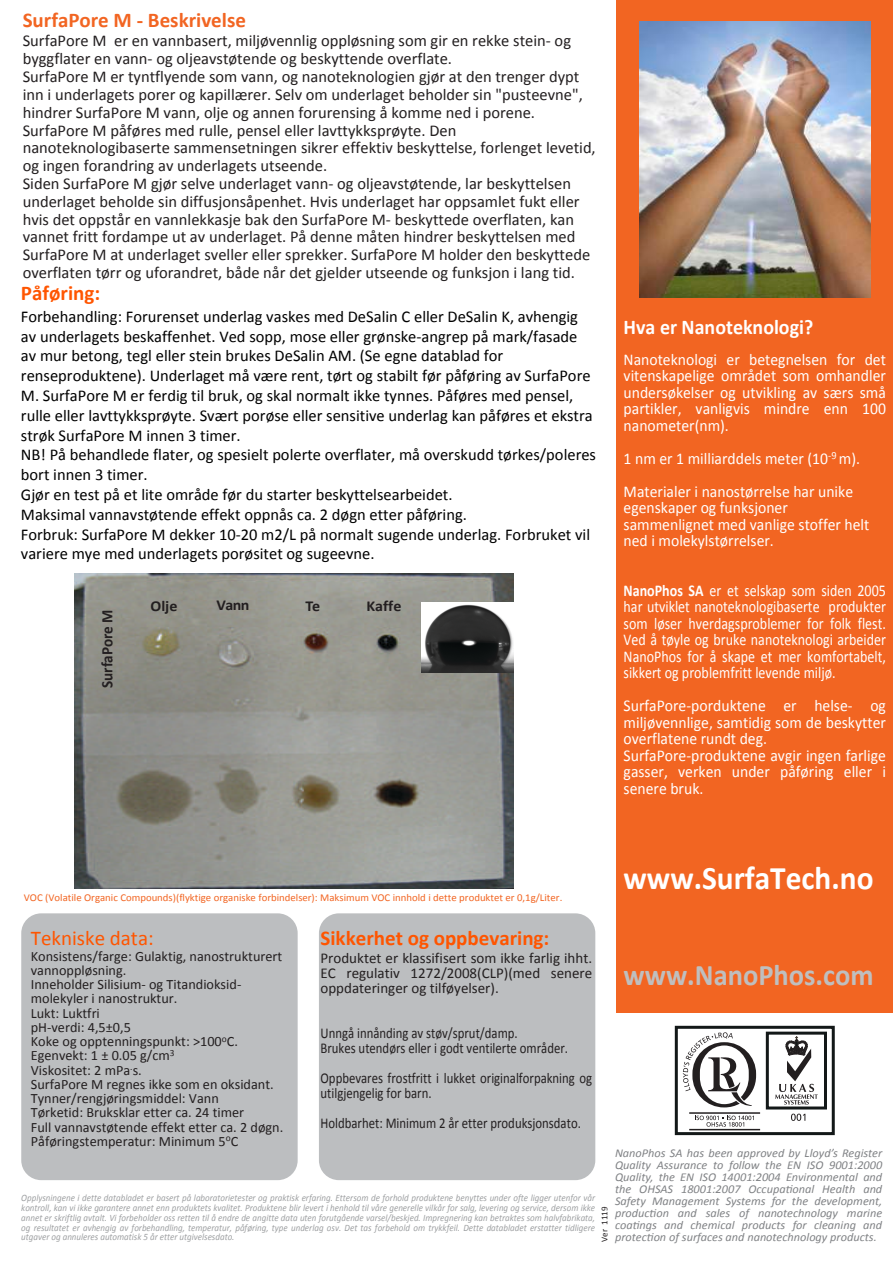
<style>
.page{position:relative;width:893px;height:1263px;background:#fff}
.page>*{position:absolute;margin:0;border:0;box-sizing:border-box;transform-origin:0 0}
.t1{font:700 33px "Calibri";color:#fff;scale:.95 1}
.t2{font:700 30px "Calibri";color:#bfbfbf;scale:.95 1}
.t3{font:700 21px "Calibri";color:#f50}
.t4{font:700 21px "Calibri";color:#f26522}
.t5{font:700 21px "Calibri";color:#fff;scale:.95 1}
.t6{font:21px "Calibri";color:#f50}
.t7{font:16.5px/17.9px "Calibri";color:#231f20}
.t8{font:16.5px/19.8px "Calibri";color:#000}
.t9{font:16.5px/16.5px "Calibri";color:#fff;scale:.95 1}
.t10{font:16.5px/16.5px "Calibri";color:#fff;text-align:justify;scale:.85 1}
.t11{font:700 16.05px "Calibri";color:#231f20;scale:.95 1}
.t12{font:700 15.15px "Calibri";color:#231f20;scale:1.06 1}
.t13{font:15px/15px "Calibri";color:#231f20;scale:.85 1}
.t14{font:15px/15px "Calibri";color:#231f20;text-align:justify}
.t15{font:14.25px/14.2px "Calibri";color:#231f20}
.t16{font:italic 12px/12px "Calibri";color:#808285;text-align:justify}
.t17{font:10.5px "Calibri";color:#f26522}
.t18{font:italic 9.75px/9.8px "Calibri";color:#9ea0a2;text-align:justify;scale:.92 1}
.t19{font:9px "Calibri";color:#231f20}
.s1{font-weight:700}
</style>
<div class="page">
<div style="left:319px;top:913px;width:276px;height:267px;background:#bcbec0;border-radius:20px"></div>
<div style="left:21px;top:913px;width:277px;height:267px;background:#bcbec0;border-radius:20px"></div>
<img style="left:74px;top:574px;width:439px;height:314px">
<img style="left:421px;top:602px;width:93px;height:70px">
<div style="left:617px;top:0;width:276px;height:1012px;background:#f26522"></div>
<img style="left:639px;top:21px;width:231px;height:277px">
<svg style="left:683px;top:1032px;width:73px;height:75px"></svg>
<hr style="left:689px;top:1112px;width:71px;height:2px;background:#231f20">
<svg style="left:695px;top:1115px;width:59px;height:11px"></svg>
<hr style="left:689px;top:1129px;width:71px;height:1px;background:#231f20">
<svg style="left:775px;top:1036px;width:43px;height:69px"></svg>
<div style="left:766px;top:1032px;width:61px;height:77px;border:3px solid #131818"></div>
<div style="left:675px;top:1026px;width:160px;height:109px;border:3px solid #131818"></div>
<svg style="left:791px;top:1113px;width:14px;height:8px"></svg>
<p class="t4" style="left:23px;top:6px;width:225px">SurfaPore M - Beskrivelse</p>
<p class="t7" style="left:23px;top:32px;width:575px">SurfaPore M er en vannbasert, miljøvennlig oppløsning som gir en rekke stein- og byggflater en vann- og oljeavstøtende og beskyttende overflate.<br>SurfaPore M er tyntflyende som vann, og nanoteknologien gjør at den trenger dypt inn i underlagets porer og kapillærer. Selv om underlaget beholder sin "pusteevne", hindrer SurfaPore M vann, olje og annen forurensing å komme ned i porene.<br>SurfaPore M påføres med rulle, pensel eller lavttykksprøyte. Den nanoteknologibaserte sammensetningen sikrer effektiv beskyttelse, forlenget levetid, og ingen forandring av underlagets utseende.<br>Siden SurfaPore M gjør selve underlaget vann- og oljeavstøtende, lar beskyttelsen underlaget beholde sin diffusjonsåpenhet. Hvis underlaget har oppsamlet fukt eller hvis det oppstår en vannlekkasje bak den SurfaPore M- beskyttede overflaten, kan vannet fritt fordampe ut av underlaget. På denne måten hindrer beskyttelsen med SurfaPore M at underlaget sveller eller sprekker. SurfaPore M holder den beskyttede overflaten tørr og uforandret, både når det gjelder utseende og funksjon i lang tid.</p>
<p class="t3" style="left:21px;top:280px;width:81px">Påføring:</p>
<p class="t8" style="left:21px;top:306px;width:577px">Forbehandling: Forurenset underlag vaskes med DeSalin C eller DeSalin K, avhengig av underlagets beskaffenhet. Ved sopp, mose eller grønske-angrep på mark/fasade av mur betong, tegl eller stein brukes DeSalin AM. (Se egne datablad for renseproduktene). Underlaget må være rent, tørt og stabilt før påføring av SurfaPore M. SurfaPore M er ferdig til bruk, og skal normalt ikke tynnes. Påføres med pensel, rulle eller lavttykksprøyte. Svært porøse eller sensitive underlag kan påføres et ekstra strøk SurfaPore M innen 3 timer.<br>NB! På behandlede flater, og spesielt polerte overflater, må overskudd tørkes/poleres bort innen 3 timer.<br>Gjør en test på et lite område før du starter beskyttelsearbeidet.<br>Maksimal vannavstøtende effekt oppnås ca. 2 døgn etter påføring.<br>Forbruk: SurfaPore M dekker 10-20 m2/L på normalt sugende underlag. Forbruket vil variere mye med underlagets porøsitet og sugeevne.</p>
<p class="t11" style="left:97px;top:688px;width:84px;rotate:-90deg">SurfaPore M</p>
<p class="t12" style="left:150px;top:596px;width:27px">Olje</p>
<p class="t12" style="left:216px;top:596px;width:33px">Vann</p>
<p class="t12" style="left:305px;top:596px;width:15px">Te</p>
<p class="t12" style="left:366px;top:596px;width:34px">Kaffe</p>
<p class="t5" style="left:624px;top:313px;width:201px">Hva er Nanoteknologi?</p>
<p class="t9" style="left:624px;top:351px;width:278px;text-align:justify">Nanoteknologi er betegnelsen for det vitenskapelige området som omhandler undersøkelser og utvikling av særs små partikler, vanligvis mindre enn 100 nanometer(nm).</p>
<p class="t9" style="left:624px;top:442px;width:250px;line-height:33px">1 nm er 1 milliarddels meter (10<sup>-9</sup> m).<br>Materialer i nanostørrelse har unike</p>
<p class="t9" style="left:624px;top:499px;width:260px">egenskaper og funksjoner sammenlignet med vanlige stoffer helt ned i molekylstørrelser.</p>
<p class="t10" style="left:624px;top:582px;width:310px"><span class="s1">NanoPhos SA</span> er et selskap som siden 2005 har utviklet nanoteknologibaserte produkter som løser hverdagsproblemer for folk flest.<br>Ved å tøyle og bruke nanoteknologi arbeider NanoPhos for å skape et mer komfortabelt, sikkert og problemfritt levende miljø.</p>
<p class="t9" style="left:624px;top:697px;width:278px">SurfaPore-porduktene er helse- og miljøvennlige, samtidig som de beskytter overflatene rundt deg.<br>SurfaPore-produktene avgir ingen farlige gasser, verken under påføring eller i senere bruk.</p>
<p class="t17" style="left:24px;top:891px;width:540px">VOC (Volatile Organic Compounds)(flyktige organiske forbindelser): Maksimum VOC innhold i dette produktet er 0,1g/Liter.</p>
<h1 class="t1" style="left:624px;top:856px;width:265px">www.SurfaTech.no</h1>
<p class="t6" style="left:31px;top:924px;width:124px">Tekniske data:</p>
<p class="t15" style="left:31px;top:949px;width:254px">Konsistens/farge: Gulaktig, nanostrukturert vannoppløsning.<br>Inneholder Silisium- og Titandioksid&shy;molekyler i nanostruktur.<br>Lukt: Luktfri<br>pH-verdi: 4,5±0,5<br>Koke og opptenningspunkt: &gt;100<sup>o</sup>C.<br>Egenvekt: 1 ± 0.05 g/cm<sup>3<br></sup>Viskositet: 2 mPa<sup>.</sup>s.<br>SurfaPore M regnes ikke som en oksidant.<br>Tynner/rengjøringsmiddel: Vann<br>Tørketid: Bruksklar etter ca. 24 timer<br>Full vannavstøtende effekt etter ca. 2 døgn.<br>Påføringstemperatur: Minimum 5<sup>o</sup>C</p>
<p class="t3" style="left:321px;top:924px;width:230px">Sikkerhet og oppbevaring:</p>
<p class="t14" style="left:321px;top:951px;width:273px">Produktet er klassifisert som ikke farlig ihht.<br>EC regulativ 1272/2008(CLP)(med senere oppdateringer og tilføyelser).</p>
<p class="t13" style="left:321px;top:1026px;width:293px">Unngå innånding av støv/sprut/damp.<br>Brukes utendørs eller i godt ventilerte områder.</p>
<p class="t13" style="left:321px;top:1071px;width:321px">Oppbevares frostfritt i lukket originalforpakning og utilgjengelig for barn.</p>
<p class="t13" style="left:321px;top:1116px;width:308px">Holdbarhet: Minimum 2 år etter produksjonsdato.</p>
<h2 class="t2" style="left:624px;top:956px;width:265px">www.NanoPhos.com</h2>
<p class="t16" style="left:615px;top:1146px;width:269px">NanoPhos SA has been approved by Lloyd’s Register Quality Assurance to follow the EN ISO 9001:2000<br>Quality, the EN ISO 14001:2004 Environmental and the OHSAS 18001:2007 Occupational Health and Safety Management Systems for the development, production and sales of nanotechnology marine coatings and chemical products for cleaning and protection of surfaces and nanotechnology products.</p>
<p class="t18" style="left:21px;top:1193px;width:625px">Opplysningene i dette databladet er basert på laboratorietester og praktisk erfaring. Ettersom de forhold produktene benyttes under ofte ligger utenfor vår kontroll, kan vi ikke garantere annet enn produktets kvalitet. Produktene blir levert i henhold til våre generelle vilkår for salg, levering og service, dersom ikke annet er skriftlig avtalt. Vi forbeholder oss retten til å endre de angitte data uten forutgående varsel/beskjed. Impregnering kan betraktes som halvfabrikata, og resultatet er avhengig av forbehandling, temperatur, påføring, type underlag osv. Det tas forbehold om trykkfeil. Dette databladet erstatter tidligere utgaver og annuleres automatisk 5 år etter utgivelsesdato.</p>
<p class="t19" style="left:599px;top:1242px;width:37px;rotate:-90deg">Ver 1119</p>
</div>
